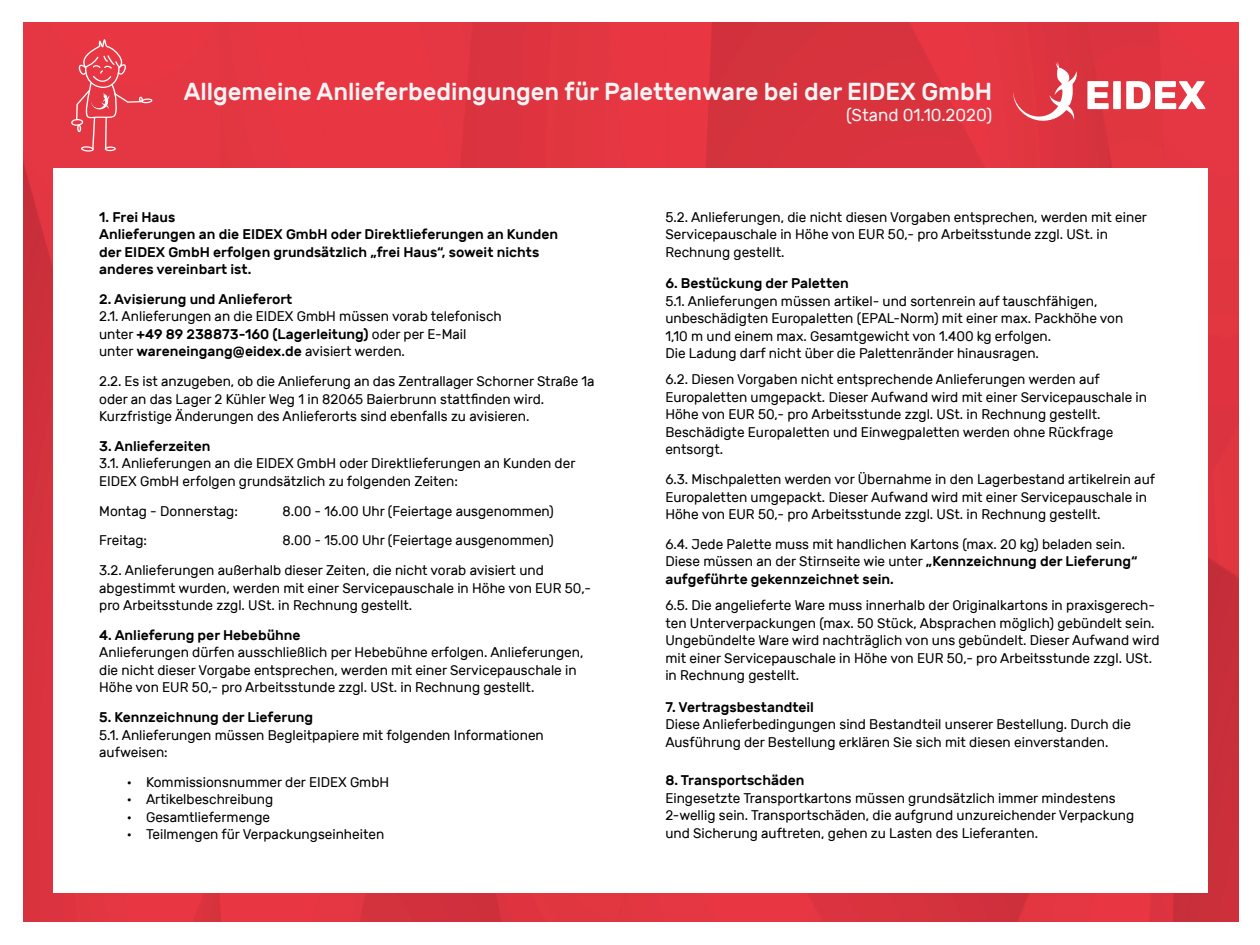
<style>
.page{position:relative;width:1260px;height:945px;background:#fff}
.page>*{position:absolute;margin:0;border:0;box-sizing:border-box;transform-origin:0 0}
.t1{font:500 24.5px "Rubik";color:#f5f4f5}
.t2{font:17.5px "Rubik";color:#f5f4f5}
.t3{font:14px/17.5px "Rubik";color:#000}
.t4{font:500 14px/17.5px "Rubik";color:#000}
.s1{font-weight:500}
</style>
<div class="page">
<img style="left:23px;top:22px;width:1216px;height:900px">
<div style="left:54px;top:168px;width:1154px;height:725px;background:#fff"></div>
<svg style="left:1013px;top:61px;width:64px;height:60px"></svg>
<svg style="left:1087px;top:81px;width:118px;height:28px"></svg>
<svg style="left:71px;top:39px;width:81px;height:113px"></svg>
<h1 class="t1" style="left:184px;top:78px;width:810px">Allgemeine Anlieferbedingungen für Palettenware bei der EIDEX GmbH</h1>
<p class="t2" style="left:846px;top:106px;width:148px">(Stand 01.10.2020)</p>
<p class="t4" style="left:99px;top:208px;width:460px">1. Frei Haus<br>Anlieferungen an die EIDEX GmbH oder Direktlieferungen an Kunden der EIDEX GmbH erfolgen grundsätzlich „frei Haus“, soweit nichts anderes vereinbart ist.</p>
<p class="t4" style="left:99px;top:290px;width:195px">2. Avisierung und Anlieferort</p>
<p class="t3" style="left:99px;top:308px;width:404px">2.1. Anlieferungen an die EIDEX GmbH müssen vorab telefonisch unter <span class="s1">+49 89 238873-160 (Lagerleitung)</span> oder per E-Mail unter <span class="s1">wareneingang@eidex.de</span> avisiert werden.</p>
<p class="t3" style="left:99px;top:373px;width:497px">2.2. Es ist anzugeben, ob die Anlieferung an das Zentrallager Schorner Straße 1a oder an das Lager 2 Kühler Weg 1 in 82065 Baierbrunn stattfinden wird.<br>Kurzfristige Änderungen des Anlieferorts sind ebenfalls zu avisieren.</p>
<p class="t4" style="left:99px;top:437px;width:113px">3. Anlieferzeiten</p>
<p class="t3" style="left:99px;top:455px;width:478px">3.1. Anlieferungen an die EIDEX GmbH oder Direktlieferungen an Kunden der<br>EIDEX GmbH erfolgen grundsätzlich zu folgenden Zeiten:</p>
<p class="t3" style="left:99px;top:502px;width:140px">Montag - Donnerstag:</p>
<p class="t3" style="left:283px;top:502px;width:273px">8.00 - 16.00 Uhr (Feiertage ausgenommen)</p>
<p class="t3" style="left:99px;top:532px;width:49px">Freitag:</p>
<p class="t3" style="left:99px;top:526px;width:456px;line-height:29.8px;text-indent:183px">8.00 - 15.00 Uhr (Feiertage ausgenommen)<br>3.2. Anlieferungen außerhalb dieser Zeiten, die nicht vorab avisiert und</p>
<p class="t3" style="left:99px;top:579px;width:493px">abgestimmt wurden, werden mit einer Servicepauschale in Höhe von EUR 50,- pro Arbeitsstunde zzgl. USt. in Rechnung gestellt.</p>
<p class="t4" style="left:99px;top:626px;width:203px">4. Anlieferung per Hebebühne</p>
<p class="t3" style="left:99px;top:644px;width:486px">Anlieferungen dürfen ausschließlich per Hebebühne erfolgen. Anlieferungen, die nicht dieser Vorgabe entsprechen, werden mit einer Servicepauschale in<br>Höhe von EUR 50,- pro Arbeitsstunde zzgl. USt. in Rechnung gestellt.</p>
<p class="t4" style="left:99px;top:709px;width:216px">5. Kennzeichnung der Lieferung</p>
<p class="t3" style="left:99px;top:726px;width:446px">5.1. Anlieferungen müssen Begleitpapiere mit folgenden Informationen aufweisen:</p>
<p class="t3" style="left:127px;top:774px;width:264px">· Kommissionsnummer der EIDEX GmbH · Artikelbeschreibung<br>· Gesamtliefermenge<br>· Teilmengen für Verpackungseinheiten</p>
<p class="t3" style="left:665px;top:208px;width:483px">5.2. Anlieferungen, die nicht diesen Vorgaben entsprechen, werden mit einer<br>Servicepauschale in Höhe von EUR 50,- pro Arbeitsstunde zzgl. USt. in<br>Rechnung gestellt.</p>
<p class="t4" style="left:665px;top:275px;width:185px">6. Bestückung der Paletten</p>
<p class="t3" style="left:665px;top:292px;width:459px">5.1. Anlieferungen müssen artikel- und sortenrein auf tauschfähigen, unbeschädigten Europaletten (EPAL-Norm) mit einer max. Packhöhe von 1,10 m und einem max. Gesamtgewicht von 1.400 kg erfolgen.<br>Die Ladung darf nicht über die Palettenränder hinausragen.</p>
<p class="t3" style="left:665px;top:371px;width:483px">6.2. Diesen Vorgaben nicht entsprechende Anlieferungen werden auf Europaletten umgepackt. Dieser Aufwand wird mit einer Servicepauschale in Höhe von EUR 50,- pro Arbeitsstunde zzgl. USt. in Rechnung gestellt.<br>Beschädigte Europaletten und Einwegpaletten werden ohne Rückfrage entsorgt.</p>
<p class="t3" style="left:665px;top:471px;width:491px">6.3. Mischpaletten werden vor Übernahme in den Lagerbestand artikelrein auf<br>Europaletten umgepackt. Dieser Aufwand wird mit einer Servicepauschale in<br>Höhe von EUR 50,- pro Arbeitsstunde zzgl. USt. in Rechnung gestellt.</p>
<p class="t3" style="left:665px;top:536px;width:474px">6.4. Jede Palette muss mit handlichen Kartons (max. 20 kg) beladen sein.<br>Diese müssen an der Stirnseite wie unter <span class="s1">„Kennzeichnung der Lieferung“ aufgeführte gekennzeichnet sein.</span></p>
<p class="t3" style="left:665px;top:597px;width:496px">6.5. Die angelieferte Ware muss innerhalb der Originalkartons in praxisgerech&shy;ten Unterverpackungen (max. 50 Stück, Absprachen möglich) gebündelt sein.<br>Ungebündelte Ware wird nachträglich von uns gebündelt. Dieser Aufwand wird mit einer Servicepauschale in Höhe von EUR 50,- pro Arbeitsstunde zzgl. USt. in Rechnung gestellt.</p>
<p class="t4" style="left:665px;top:698px;width:150px">7. Vertragsbestandteil</p>
<p class="t3" style="left:665px;top:716px;width:467px">Diese Anlieferbedingungen sind Bestandteil unserer Bestellung. Durch die<br>Ausführung der Bestellung erklären Sie sich mit diesen einverstanden.</p>
<p class="t4" style="left:665px;top:772px;width:141px">8. Transportschäden</p>
<p class="t3" style="left:665px;top:789px;width:470px">Eingesetzte Transportkartons müssen grundsätzlich immer mindestens<br>2-wellig sein. Transportschäden, die aufgrund unzureichender Verpackung und Sicherung auftreten, gehen zu Lasten des Lieferanten.</p>
</div>
